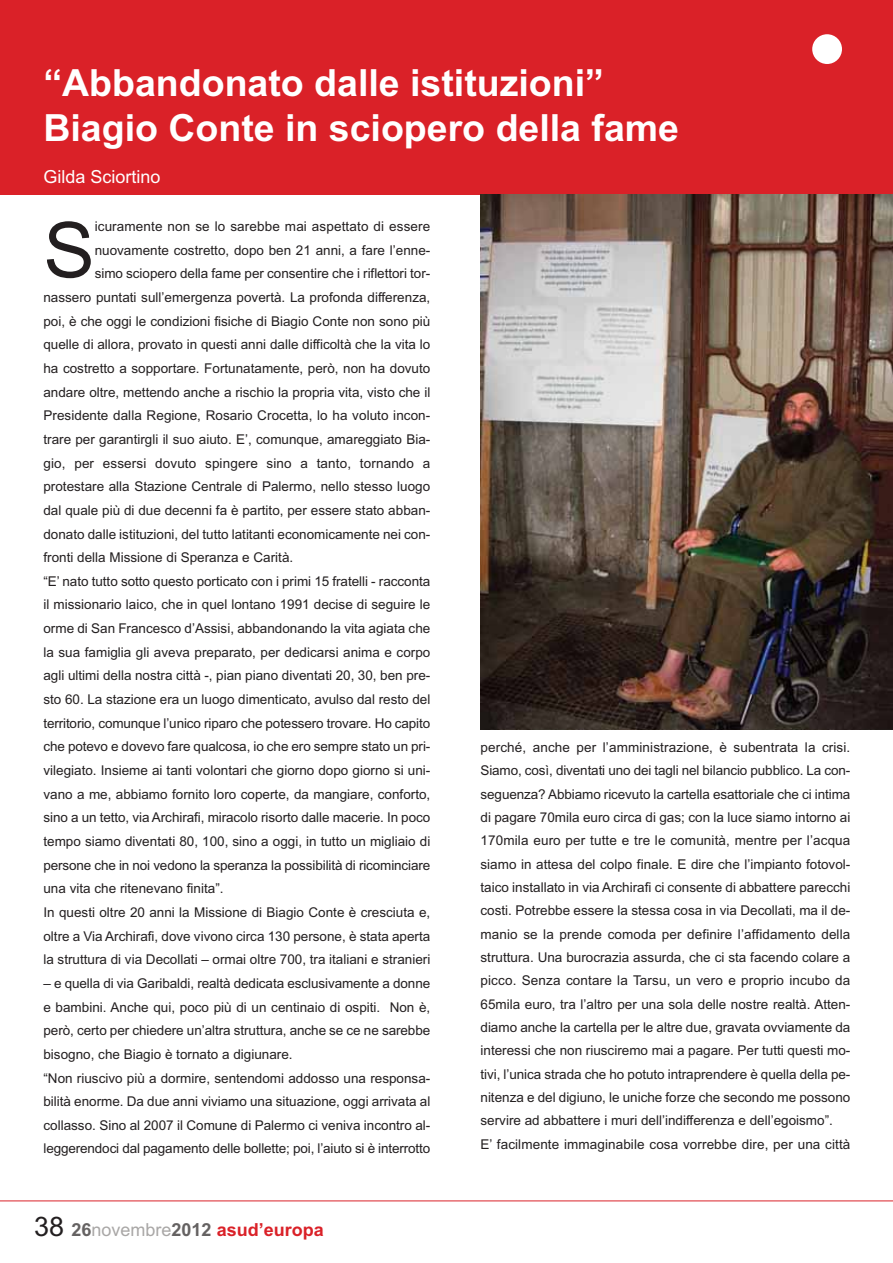
<style>
.page{position:relative;width:893px;height:1263px;background:#fff}
.page>*{position:absolute;margin:0;border:0;box-sizing:border-box;transform-origin:0 0}
.t1{font:76.95px "Arial";color:#231f20}
.t2{font:700 37.5px/45px "Arial";color:#fff}
.t3{font:700 18px "Arial";color:#da2128}
.t4{font:18px "Arial";color:#fff}
.t5{font:13.5px/23.4px "Arial";color:#231f20}
.s1{font-weight:400;font-size:27px;color:#231f20}
.s2{color:#656262}
.s3{font-weight:400;color:#a9a7a6}
</style>
<div class="page">
<div style="left:0;top:0;width:892px;height:194px;background:#da2128"></div>
<div style="left:812px;top:34px;width:30px;height:30px;background:#fff;border-radius:50%"></div>
<hr style="left:0;top:1201px;width:892px;height:1px;background:#da2128">
<img style="left:480px;top:194px;width:412px;height:535px">
<h2 class="t2" style="left:43px;top:64px;width:637px">“Abbandonato dalle istituzioni”<br>Biagio Conte in sciopero della fame</h2>
<h3 class="t4" style="left:43px;top:171px;width:118px">Gilda Sciortino</h3>
<h1 class="t1" style="left:43px;top:222px;width:53px">S</h1>
<p class="t5" style="left:95px;top:216px;width:337px">icuramente non se lo sarebbe mai aspettato di essere</p>
<p class="t5" style="left:95px;top:240px;width:337px">nuovamente costretto, dopo ben 21 anni, a fare l’enne-</p>
<p class="t5" style="left:95px;top:263px;width:337px">simo sciopero della fame per consentire che i riflettori tor-</p>
<p class="t5" style="left:43px;top:287px;width:388px">nassero puntati sull’emergenza povertà. La profonda differenza,</p>
<p class="t5" style="left:43px;top:311px;width:388px">poi, è che oggi le condizioni fisiche di Biagio Conte non sono più</p>
<p class="t5" style="left:43px;top:334px;width:388px">quelle di allora, provato in questi anni dalle difficoltà che la vita lo</p>
<p class="t5" style="left:43px;top:358px;width:388px">ha costretto a sopportare. Fortunatamente, però, non ha dovuto</p>
<p class="t5" style="left:43px;top:382px;width:388px">andare oltre, mettendo anche a rischio la propria vita, visto che il</p>
<p class="t5" style="left:43px;top:405px;width:388px">Presidente dalla Regione, Rosario Crocetta, lo ha voluto incon-</p>
<p class="t5" style="left:43px;top:429px;width:388px">trare per garantirgli il suo aiuto. E’, comunque, amareggiato Bia-</p>
<p class="t5" style="left:43px;top:452px;width:388px">gio, per essersi dovuto spingere sino a tanto, tornando a</p>
<p class="t5" style="left:43px;top:476px;width:388px">protestare alla Stazione Centrale di Palermo, nello stesso luogo</p>
<p class="t5" style="left:43px;top:500px;width:388px">dal quale più di due decenni fa è partito, per essere stato abban-</p>
<p class="t5" style="left:43px;top:523px;width:388px">donato dalle istituzioni, del tutto latitanti economicamente nei con-</p>
<p class="t5" style="left:43px;top:547px;width:251px">fronti della Missione di Speranza e Carità.</p>
<p class="t5" style="left:43px;top:571px;width:388px">“E’ nato tutto sotto questo porticato con i primi 15 fratelli - racconta</p>
<p class="t5" style="left:43px;top:594px;width:388px">il missionario laico, che in quel lontano 1991 decise di seguire le</p>
<p class="t5" style="left:43px;top:618px;width:388px">orme di San Francesco d’Assisi, abbandonando la vita agiata che</p>
<p class="t5" style="left:43px;top:642px;width:388px">la sua famiglia gli aveva preparato, per dedicarsi anima e corpo</p>
<p class="t5" style="left:43px;top:665px;width:388px">agli ultimi della nostra città -, pian piano diventati 20, 30, ben pre-</p>
<p class="t5" style="left:43px;top:689px;width:388px">sto 60. La stazione era un luogo dimenticato, avulso dal resto del</p>
<p class="t5" style="left:43px;top:713px;width:388px">territorio, comunque l’unico riparo che potessero trovare. Ho capito</p>
<p class="t5" style="left:43px;top:736px;width:388px">che potevo e dovevo fare qualcosa, io che ero sempre stato un pri-</p>
<p class="t5" style="left:43px;top:760px;width:388px">vilegiato. Insieme ai tanti volontari che giorno dopo giorno si uni-</p>
<p class="t5" style="left:43px;top:784px;width:388px">vano a me, abbiamo fornito loro coperte, da mangiare, conforto,</p>
<p class="t5" style="left:43px;top:807px;width:388px">sino a un tetto, via Archirafi, miracolo risorto dalle macerie. In poco</p>
<p class="t5" style="left:43px;top:831px;width:388px">tempo siamo diventati 80, 100, sino a oggi, in tutto un migliaio di</p>
<p class="t5" style="left:43px;top:855px;width:388px">persone che in noi vedono la speranza la possibilità di ricominciare</p>
<p class="t5" style="left:43px;top:878px;width:182px">una vita che ritenevano finita”.</p>
<p class="t5" style="left:43px;top:902px;width:388px">In questi oltre 20 anni la Missione di Biagio Conte è cresciuta e,</p>
<p class="t5" style="left:43px;top:925px;width:388px">oltre a Via Archirafi, dove vivono circa 130 persone, è stata aperta</p>
<p class="t5" style="left:43px;top:949px;width:388px">la struttura di via Decollati – ormai oltre 700, tra italiani e stranieri</p>
<p class="t5" style="left:43px;top:973px;width:388px">– e quella di via Garibaldi, realtà dedicata esclusivamente a donne e bambini. Anche qui, poco più di un centinaio di ospiti. Non è, però, certo per chiedere un’altra struttura, anche se ce ne sarebbe bisogno, che Biagio è tornato a digiunare.<br>“Non riuscivo più a dormire, sentendomi addosso una responsa&shy;bilità enorme. Da due anni viviamo una situazione, oggi arrivata al collasso. Sino al 2007 il Comune di Palermo ci veniva incontro al&shy;leggerendoci dal pagamento delle bollette; poi, l’aiuto si è interrotto</p>
<h3 class="t3" style="left:34px;top:1223px;width:291px"><span class="s1">38</span> <span class="s2">26</span><span class="s3">novembre</span><span class="s2">2012</span> asud’europa</h3>
<p class="t5" style="left:480px;top:737px;width:371px">perché, anche per l’amministrazione, è subentrata la crisi.<br>Siamo, così, diventati uno dei tagli nel bilancio pubblico. La con&shy;seguenza? Abbiamo ricevuto la cartella esattoriale che ci intima di pagare 70mila euro circa di gas; con la luce siamo intorno ai 170mila euro per tutte e tre le comunità, mentre per l’acqua siamo in attesa del colpo finale. E dire che l’impianto fotovol&shy;taico installato in via Archirafi ci consente di abbattere parecchi costi. Potrebbe essere la stessa cosa in via Decollati, ma il de&shy;manio se la prende comoda per definire l’affidamento della struttura. Una burocrazia assurda, che ci sta facendo colare a picco. Senza contare la Tarsu, un vero e proprio incubo da 65mila euro, tra l’altro per una sola delle nostre realtà. Atten&shy;diamo anche la cartella per le altre due, gravata ovviamente da interessi che non riusciremo mai a pagare. Per tutti questi mo&shy;tivi, l’unica strada che ho potuto intraprendere è quella della pe&shy;nitenza e del digiuno, le uniche forze che secondo me possono servire ad abbattere i muri dell’indifferenza e dell’egoismo”.<br>E’ facilmente immaginabile cosa vorrebbe dire, per una città</p>
</div>
